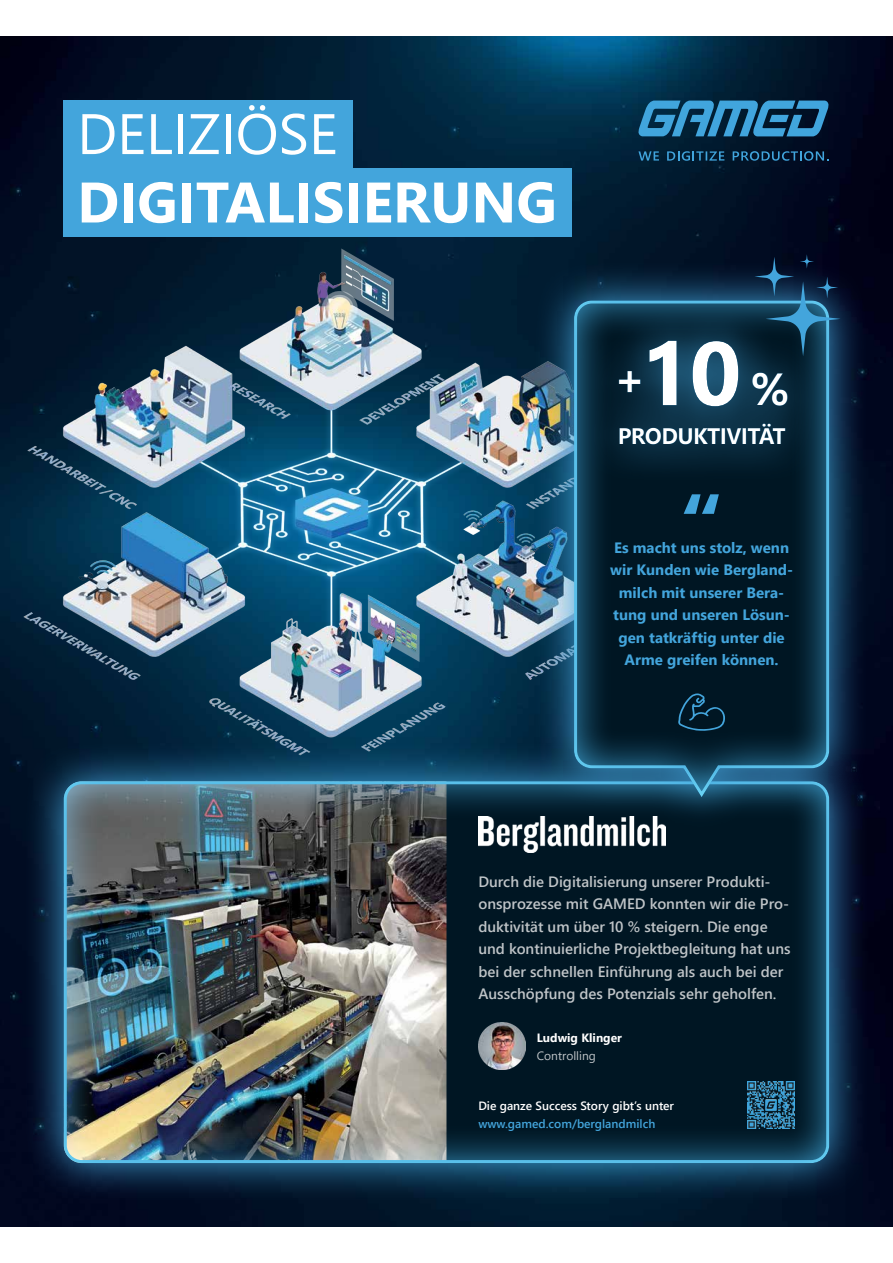
<style>
.page{position:relative;width:893px;height:1263px;background:#fff}
.page>*{position:absolute;margin:0;border:0;box-sizing:border-box;transform-origin:0 0}
.t1{font:700 90px "Segoe UI";color:#43a5dc}
.t2{font:700 57px "Segoe UI";color:#fff}
.t3{font:57px "Segoe UI";color:#fff}
.t4{font:700 45px "Segoe UI";color:#fff}
.t5{font:700 22.5px "Segoe UI";letter-spacing:-.025em;color:#fff}
.t6{font:600 15px/22.5px "Segoe UI";color:#fff}
.t7{font:700 15px/22.5px "Segoe UI";color:#43a5dc;text-align:center}
.t8{font:600 12px "Segoe UI";color:#fff}
.t9{font:600 12px "Segoe UI";color:#43a5dc}
.t10{font:700 12px "Segoe UI";color:#fff}
.t11{font:12px "Segoe UI";color:#fff}
.s1{font-size:90px}
</style>
<div class="page">
<img style="left:0;top:36px;width:893px;height:1191px">
<svg style="left:638px;top:151px;width:21px;height:10px"></svg>
<svg style="left:667px;top:151px;width:57px;height:10px"></svg>
<svg style="left:733px;top:151px;width:96px;height:10px"></svg>
<svg style="left:638px;top:101px;width:191px;height:35px;background:#276e98"></svg>
<div style="left:64px;top:168px;width:508px;height:69px;background:#43a5dc"></div>
<div style="left:64px;top:100px;width:289px;height:68px;background:#43a5dc"></div>
<img style="left:17px;top:171px;width:627px;height:623px">
<svg style="left:24px;top:742px;width:845px;height:460px;background:#0b2b46"></svg>
<img style="left:63px;top:778px;width:767px;height:386px">
<img style="left:478px;top:816px;width:187px;height:36px">
<img style="left:747px;top:1081px;width:47px;height:47px">
<img style="left:478px;top:1023px;width:47px;height:46px">
<svg style="left:534px;top:261px;width:335px;height:570px;background:#1a3a53"></svg>
<svg style="left:572px;top:300px;width:258px;height:498px;background:#0a2c3e"></svg>
<svg style="left:582px;top:456px;width:242px;height:27px;background:#031e2e"></svg>
<svg style="left:573px;top:288px;width:297px;height:168px;background:#123b55"></svg>
<svg style="left:678px;top:693px;width:47px;height:38px;background:#0b2e43"></svg>
<svg style="left:754px;top:254px;width:86px;height:102px;background:#133955"></svg>
<h2 class="t3" style="left:77px;top:80px;width:262px">DELIZIÖSE</h2>
<h2 class="t2" style="left:77px;top:148px;width:481px">DIGITALISIERUNG</h2>
<h3 class="t4" style="left:614px;top:341px;width:177px">+<span class="s1">10</span> %</h3>
<h3 class="t5" style="left:618px;top:415px;width:169px">PRODUKTIVITÄT</h3>
<h1 class="t1" style="left:679px;top:442px;width:46px">“</h1>
<p class="t7" style="left:610px;top:535px;width:184px">Es macht uns stolz, wenn wir Kunden wie Bergland&shy;milch mit unserer Bera&shy;tung und unseren Lösun&shy;gen tatkräftig unter die<br>Arme greifen können.</p>
<p class="t6" style="left:478px;top:869px;width:314px">Durch die Digitalisierung unserer Produkti&shy;onsprozesse mit GAMED konnten wir die Pro&shy;duktivität um über 10 % steigern. Die enge und kontinuierliche Projektbegleitung hat uns bei der schnellen Einführung als auch bei der Ausschöpfung des Potenzials sehr geholfen.</p>
<p class="t10" style="left:537px;top:1026px;width:87px">Ludwig Klinger</p>
<p class="t11" style="left:537px;top:1044px;width:61px">Controlling</p>
<p class="t8" style="left:478px;top:1094px;width:197px">Die ganze Success Story gibt’s unter</p>
<p class="t9" style="left:478px;top:1112px;width:178px">www.gamed.com/berglandmilch</p>
</div>
